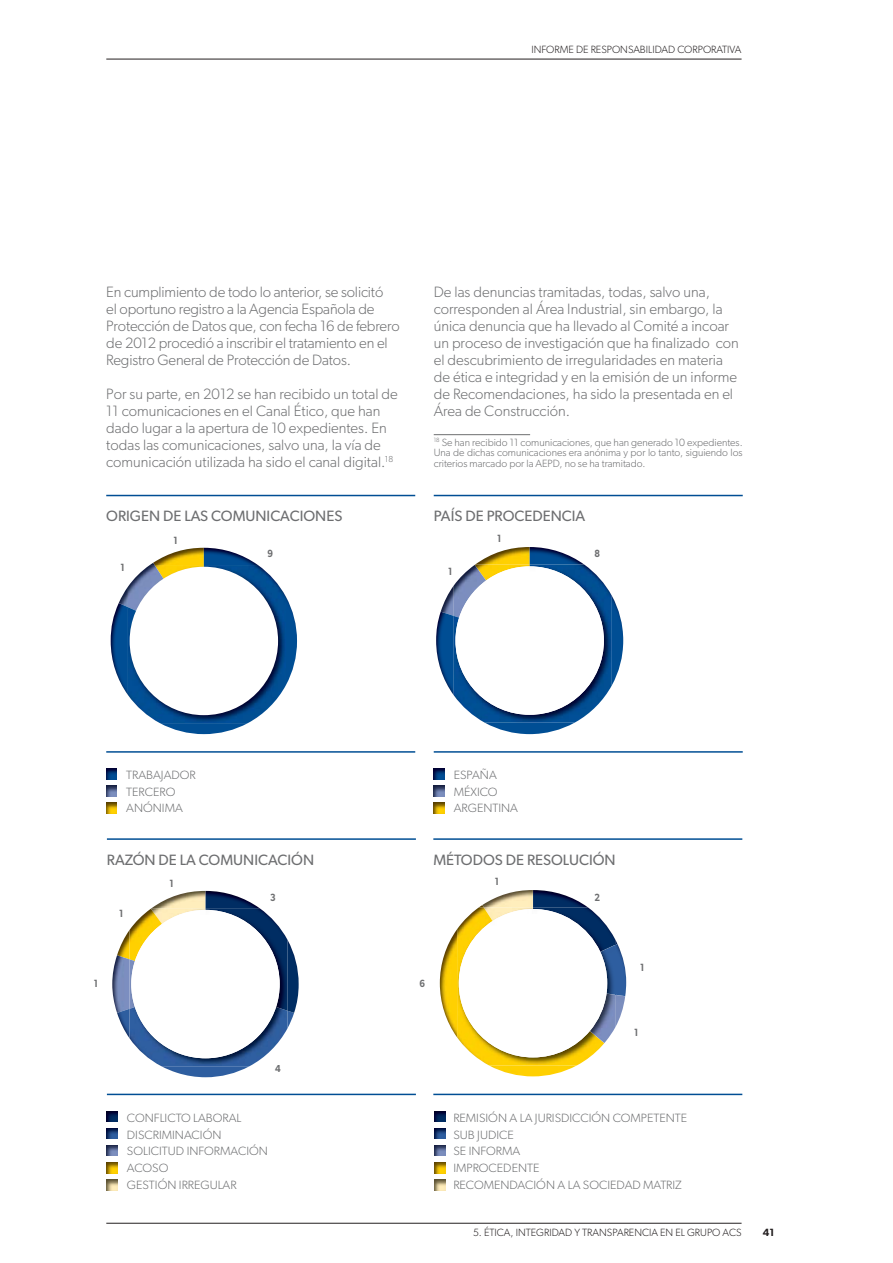
<style>
.page{position:relative;width:893px;height:1263px;background:#fff}
.page>*{position:absolute;margin:0;border:0;box-sizing:border-box;transform-origin:0 0}
.t1{font:300 15px/17px "Gibson";color:#6d6e70}
.t2{font:15px "Gibson";color:#6d6e70}
.t3{font:300 12px/16.6px "Gibson";color:#6d6e70}
.t4{font:300 10.5px/10.5px "Gibson";color:#6d6e70;text-align:justify}
.t5{font:300 10.5px "Gibson";color:#231f20}
.t6{font:600 10.5px "Gibson";color:#6d6e70;scale:.85 1}
.t7{font:600 10.5px "Gibson";color:#231f20}
.t8{font:600 10.5px "Gibson";color:#6d6f71;scale:.85 1}
</style>
<div class="page">
<hr style="left:106px;top:1223px;width:636px;height:1px;background:#231f20">
<hr style="left:106px;top:59px;width:636px;height:1px;background:#231f20">
<hr style="left:434px;top:434px;width:96px;height:1px;background:#6d6e70">
<img style="left:111px;top:548px;width:186px;height:186px">
<img style="left:128px;top:565px;width:158px;height:158px">
<img style="left:128px;top:565px;width:76px;height:76px">
<div style="left:130px;top:567px;width:148px;height:148px;background:#fff;border-radius:50%"></div>
<hr style="left:106px;top:495px;width:309px;height:1px;background:#004e94">
<hr style="left:106px;top:751px;width:309px;height:2px;background:#004e94">
<svg style="left:106px;top:769px;width:11px;height:10px"></svg>
<svg style="left:106px;top:786px;width:11px;height:10px"></svg>
<svg style="left:106px;top:803px;width:11px;height:10px"></svg>
<hr style="left:434px;top:495px;width:309px;height:1px;background:#004e94">
<hr style="left:434px;top:751px;width:309px;height:2px;background:#004e94">
<svg style="left:434px;top:769px;width:10px;height:10px"></svg>
<svg style="left:434px;top:786px;width:10px;height:10px"></svg>
<svg style="left:434px;top:803px;width:10px;height:10px"></svg>
<img style="left:475px;top:547px;width:109px;height:18px">
<img style="left:441px;top:585px;width:13px;height:27px">
<img style="left:485px;top:723px;width:89px;height:11px">
<img style="left:436px;top:612px;width:18px;height:83px">
<img style="left:612px;top:596px;width:11px;height:89px">
<img style="left:454px;top:565px;width:158px;height:158px">
<img style="left:455px;top:566px;width:149px;height:149px;border-radius:50%">
<hr style="left:107px;top:838px;width:309px;height:2px;background:#004e94">
<hr style="left:107px;top:1094px;width:309px;height:1px;background:#004e94">
<svg style="left:107px;top:1111px;width:11px;height:11px"></svg>
<svg style="left:107px;top:1128px;width:11px;height:11px"></svg>
<svg style="left:107px;top:1145px;width:11px;height:11px"></svg>
<svg style="left:107px;top:1162px;width:11px;height:11px"></svg>
<svg style="left:107px;top:1179px;width:11px;height:11px"></svg>
<img style="left:152px;top:891px;width:107px;height:17px">
<img style="left:117px;top:930px;width:13px;height:25px">
<img style="left:112px;top:955px;width:18px;height:58px">
<img style="left:161px;top:1066px;width:88px;height:11px">
<img style="left:117px;top:1009px;width:13px;height:29px">
<img style="left:288px;top:941px;width:11px;height:72px">
<img style="left:151px;top:908px;width:55px;height:2px">
<img style="left:130px;top:909px;width:32px;height:50px">
<img style="left:130px;top:959px;width:1px;height:48px">
<img style="left:130px;top:1007px;width:158px;height:59px">
<svg style="left:280px;top:1007px;width:14px;height:21px"></svg>
<img style="left:206px;top:908px;width:82px;height:103px">
<img style="left:131px;top:910px;width:149px;height:148px">
<svg style="left:434px;top:1111px;width:11px;height:11px"></svg>
<svg style="left:434px;top:1128px;width:11px;height:11px"></svg>
<svg style="left:434px;top:1145px;width:11px;height:11px"></svg>
<svg style="left:434px;top:1162px;width:11px;height:11px"></svg>
<svg style="left:434px;top:1179px;width:11px;height:11px"></svg>
<hr style="left:433px;top:838px;width:309px;height:2px;background:#004e94">
<hr style="left:433px;top:1094px;width:309px;height:1px;background:#004e94">
<img style="left:482px;top:890px;width:106px;height:17px">
<img style="left:490px;top:1066px;width:86px;height:10px">
<img style="left:489px;top:1065px;width:88px;height:1px">
<img style="left:440px;top:929px;width:17px;height:108px">
<img style="left:615px;top:982px;width:11px;height:45px">
<img style="left:616px;top:944px;width:10px;height:38px">
<img style="left:457px;top:907px;width:133px;height:158px">
<img style="left:607px;top:995px;width:8px;height:45px">
<img style="left:607px;top:952px;width:8px;height:43px">
<img style="left:615px;top:945px;width:1px;height:50px">
<img style="left:533px;top:907px;width:82px;height:45px">
<img style="left:459px;top:909px;width:148px;height:148px">
<p class="t5" style="left:531px;top:46px;width:212px">INFORME DE RESPONSABILIDAD CORPORATIVA</p>
<p class="t1" style="left:106px;top:285px;width:295px">En cumplimiento de todo lo anterior, se solicitó<br>el oportuno registro a la Agencia Española de Protección de Datos que, con fecha 16 de febrero de 2012 procedió a inscribir el tratamiento en el Registro General de Protección de Datos.</p>
<p class="t1" style="left:106px;top:387px;width:293px">Por su parte, en 2012 se han recibido un total de 11 comunicaciones en el Canal Ético, que han dado lugar a la apertura de 10 expedientes. En todas las comunicaciones, salvo una, la vía de comunicación utilizada ha sido el canal digital.<sup>18</sup></p>
<p class="t2" style="left:106px;top:511px;width:238px">ORIGEN DE LAS COMUNICACIONES</p>
<p class="t6" style="left:268px;top:550px;width:8px">9</p>
<p class="t6" style="left:121px;top:564px;width:6px">1</p>
<p class="t6" style="left:173px;top:536px;width:6px">1</p>
<p class="t1" style="left:434px;top:285px;width:307px">De las denuncias tramitadas, todas, salvo una, corresponden al Área Industrial, sin embargo, la única denuncia que ha llevado al Comité a incoar un proceso de investigación que ha finalizado con el descubrimiento de irregularidades en materia de ética e integridad y en la emisión de un informe de Recomendaciones, ha sido la presentada en el Área de Construcción.</p>
<p class="t4" style="left:434px;top:438px;width:310px"><sup>18</sup> Se han recibido 11 comunicaciones, que han generado 10 expedientes.<br>Una de dichas comunicaciones era anónima y por lo tanto, siguiendo los criterios marcado por la AEPD, no se ha tramitado.</p>
<p class="t2" style="left:434px;top:511px;width:153px">PAÍS DE PROCEDENCIA</p>
<p class="t6" style="left:448px;top:567px;width:6px">1</p>
<p class="t6" style="left:497px;top:535px;width:6px">1</p>
<p class="t6" style="left:594px;top:550px;width:8px">8</p>
<p class="t3" style="left:126px;top:768px;width:71px">TRABAJADOR<br>TERCERO<br>ANÓNIMA</p>
<p class="t2" style="left:107px;top:854px;width:209px">RAZÓN DE LA COMUNICACIÓN</p>
<p class="t6" style="left:270px;top:894px;width:8px">3</p>
<p class="t6" style="left:169px;top:880px;width:6px">1</p>
<p class="t6" style="left:119px;top:910px;width:6px">1</p>
<p class="t6" style="left:94px;top:980px;width:6px">1</p>
<p class="t8" style="left:275px;top:1065px;width:8px">4</p>
<p class="t3" style="left:127px;top:1111px;width:142px">CONFLICTO LABORAL<br>DISCRIMINACIÓN<br>SOLICITUD INFORMACIÓN<br>ACOSO<br>GESTIÓN IRREGULAR</p>
<p class="t3" style="left:454px;top:768px;width:66px">ESPAÑA<br>MÉXICO<br>ARGENTINA</p>
<p class="t2" style="left:433px;top:854px;width:184px">MÉTODOS DE RESOLUCIÓN</p>
<p class="t6" style="left:595px;top:894px;width:8px">2</p>
<p class="t6" style="left:495px;top:878px;width:6px">1</p>
<p class="t6" style="left:419px;top:980px;width:8px">6</p>
<p class="t6" style="left:640px;top:964px;width:6px">1</p>
<p class="t6" style="left:634px;top:1029px;width:6px">1</p>
<p class="t3" style="left:453px;top:1111px;width:235px">REMISIÓN A LA JURISDICCIÓN COMPETENTE<br>SUB JUDICE<br>SE INFORMA<br>IMPROCEDENTE<br>RECOMENDACIÓN A LA SOCIEDAD MATRIZ</p>
<p class="t5" style="left:473px;top:1229px;width:270px">5. ÉTICA, INTEGRIDAD Y TRANSPARENCIA EN EL GRUPO ACS</p>
<p class="t7" style="left:763px;top:1229px;width:13px">41</p>
</div>
